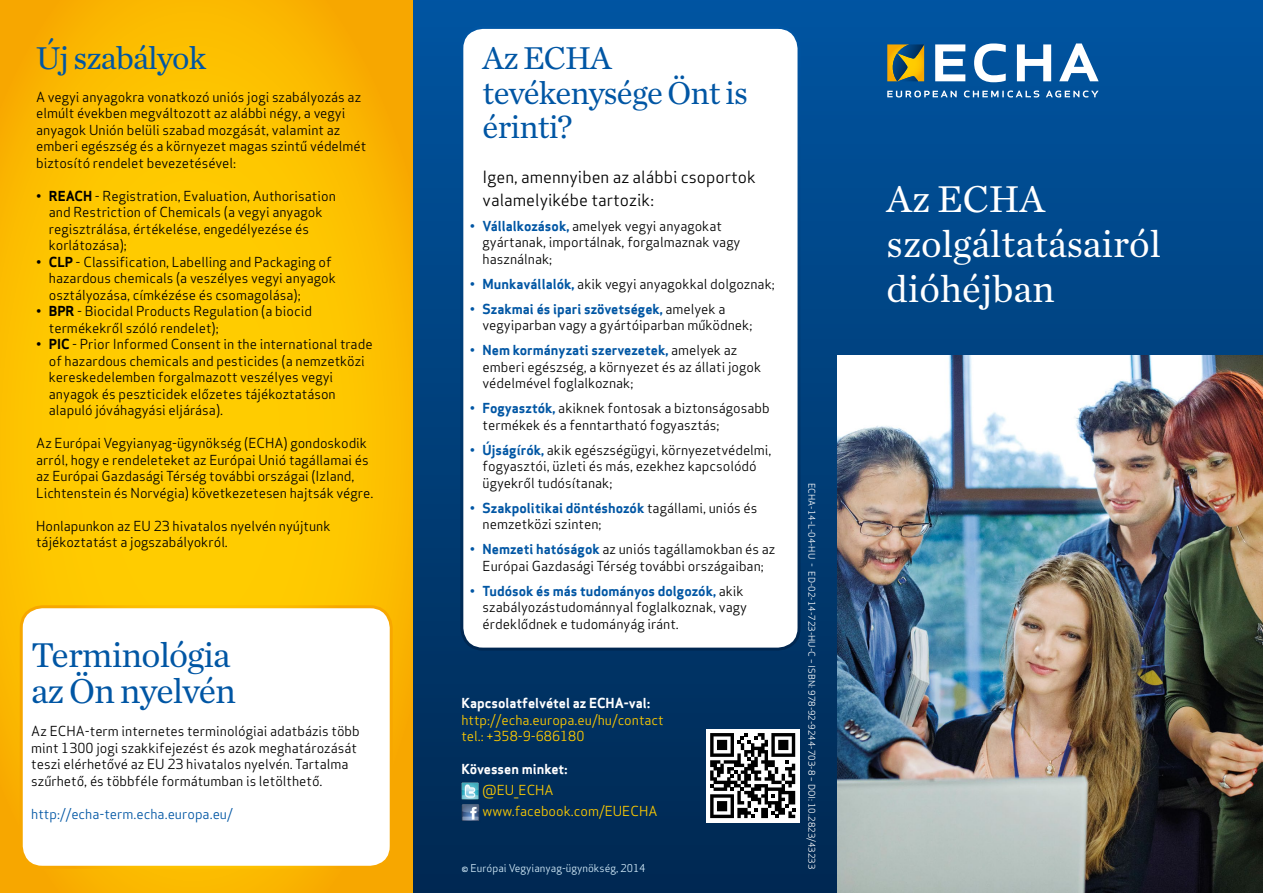
<style>
.page{position:relative;width:1263px;height:893px;background:#fff}
.page>*{position:absolute;margin:0;border:0;box-sizing:border-box;transform-origin:0 0}
.t1{font:39px/45px "Chronicle Text G1";color:#fff}
.t2{font:36px/36px "Chronicle Text G1";letter-spacing:-.025em;color:#0056a4}
.t3{font:33px/34.5px "Chronicle Text G1";letter-spacing:-.025em;color:#0056a4}
.t4{font:16.5px/22.5px "Apex Sans";color:#000}
.t5{font:13.5px/16.5px "Apex Sans";color:#000}
.t6{font:13.5px/16.5px "Apex Sans";color:#fc0}
.t7{font:700 13.5px "Apex Sans";color:#fff}
.t8{font:13.5px "Apex Sans";color:#0056a4}
.t9{font:10.5px "Apex Sans";color:#d6eefc}
.t10{font:9px "Apex Sans";letter-spacing:.01em;color:#fff}
.s1{font-weight:700}
.s2{font-weight:700;color:#0056a4}
.s3{font-size:10.5px;color:#d6eefc}
</style>
<div class="page">
<div style="left:0;top:0;width:1263px;height:893px;background:linear-gradient(to bottom,#0255a0,#042a4f)"></div>
<svg style="left:0;top:0;width:412px;height:893px;background:#fcc100"></svg>
<div style="left:462px;top:27px;width:337px;height:622px;background:#fff;border-radius:21px"></div>
<div style="left:460px;top:26px;width:340px;height:625px;border:3px solid #fff;border-radius:21px"></div>
<div style="left:21px;top:607px;width:370px;height:260px;background:#fff;border-radius:21px"></div>
<div style="left:20px;top:605px;width:373px;height:264px;border:3px solid #fff;border-radius:21px"></div>
<svg style="left:887px;top:91px;width:211px;height:6px"></svg>
<svg style="left:935px;top:43px;width:163px;height:39px"></svg>
<svg style="left:887px;top:44px;width:37px;height:37px"></svg>
<img style="left:838px;top:355px;width:425px;height:538px">
<img style="left:460px;top:803px;width:22px;height:20px">
<img style="left:459px;top:781px;width:22px;height:20px">
<div style="left:706px;top:729px;width:93px;height:93px;background:#fff"></div>
<svg style="left:710px;top:733px;width:85px;height:85px"></svg>
<h3 class="t3" style="left:36px;top:39px;width:172px">Új szabályok</h3>
<p class="t5" style="left:36px;top:87px;width:332px">A vegyi anyagokra vonatkozó uniós jogi szabályozás az elmúlt években megváltozott az alábbi négy, a vegyi anyagok Unión belüli szabad mozgását, valamint az emberi egészség és a környezet magas szintű védelmét biztosító rendelet bevezetésével:</p>
<p class="t5" style="left:49px;top:186px;width:288px;text-indent:-13px"><span class="s1">• REACH</span> - Registration, Evaluation, Authorisation and Restriction of Chemicals (a vegyi anyagok regisztrálása, értékelése, engedélyezése és korlátozása);</p>
<p class="t5" style="left:49px;top:252px;width:288px;text-indent:-13px"><span class="s1">• CLP</span> - Classification, Labelling and Packaging of hazardous chemicals (a veszélyes vegyi anyagok osztályozása, címkézése és csomagolása);</p>
<p class="t5" style="left:49px;top:302px;width:265px;text-indent:-13px"><span class="s1">• BPR</span> - Biocidal Products Regulation (a biocid termékekről szóló rendelet);</p>
<p class="t5" style="left:49px;top:335px;width:325px;text-indent:-13px"><span class="s1">• PIC</span> - Prior Informed Consent in the international trade of hazardous chemicals and pesticides (a nemzetközi kereskedelemben forgalmazott veszélyes vegyi anyagok és peszticidek előzetes tájékoztatáson alapuló jóváhagyási eljárása).</p>
<p class="t5" style="left:36px;top:434px;width:339px">Az Európai Vegyianyag-ügynökség (ECHA) gondoskodik arról, hogy e rendeleteket az Európai Unió tagállamai és az Európai Gazdasági Térség további országai (Izland, Lichtenstein és Norvégia) következetesen hajtsák végre.</p>
<p class="t5" style="left:36px;top:516px;width:296px">Honlapunkon az EU 23 hivatalos nyelvén nyújtunk tájékoztatást a jogszabályokról.</p>
<h2 class="t2" style="left:31px;top:635px;width:206px">Terminológia az Ön nyelvén</h2>
<p class="t5" style="left:31px;top:722px;width:330px">Az ECHA-term internetes terminológiai adatbázis több mint 1300 jogi szakkifejezést és azok meghatározását teszi elérhetővé az EU 23 hivatalos nyelvén. Tartalma szűrhető, és többféle formátumban is letölthető.</p>
<p class="t8" style="left:31px;top:803px;width:203px">http://echa-term.echa.europa.eu/</p>
<h3 class="t3" style="left:483px;top:39px;width:267px">Az ECHA tevékenysége Önt is érinti?</h3>
<p class="t4" style="left:483px;top:164px;width:275px">Igen, amennyiben az alábbi csoportok valamelyikébe tartozik:</p>
<p class="t5" style="left:483px;top:216px;width:259px;text-indent:-13px"><span class="s2">• Vállalkozások,</span> amelyek vegyi anyagokat gyártanak, importálnak, forgalmaznak vagy használnak;</p>
<p class="t5" style="left:470px;top:274px;width:306px"><span class="s2">• Munkavállalók,</span> akik vegyi anyagokkal dolgoznak;</p>
<p class="t5" style="left:483px;top:299px;width:271px;text-indent:-13px"><span class="s2">• Szakmai és ipari szövetségek,</span> amelyek a vegyiparban vagy a gyártóiparban működnek;</p>
<p class="t5" style="left:483px;top:341px;width:280px;text-indent:-13px"><span class="s2">• Nem kormányzati szervezetek,</span> amelyek az emberi egészség, a környezet és az állati jogok védelmével foglalkoznak;</p>
<p class="t5" style="left:483px;top:399px;width:289px;text-indent:-13px"><span class="s2">• Fogyasztók,</span> akiknek fontosak a biztonságosabb termékek és a fenntartható fogyasztás;</p>
<p class="t5" style="left:483px;top:440px;width:290px;text-indent:-13px"><span class="s2">• Újságírók,</span> akik egészségügyi, környezetvédelmi, fogyasztói, üzleti és más, ezekhez kapcsolódó ügyekről tudósítanak;</p>
<p class="t5" style="left:483px;top:498px;width:276px;text-indent:-13px"><span class="s2">• Szakpolitikai döntéshozók</span> tagállami, uniós és nemzetközi szinten;</p>
<p class="t5" style="left:470px;top:540px;width:307px;text-align:center"><span class="s2">• Nemzeti hatóságok</span> az uniós tagállamokban és az<br>Európai Gazdasági Térség további országaiban;</p>
<p class="t5" style="left:483px;top:581px;width:266px;text-indent:-13px"><span class="s2">• Tudósok és más tudományos dolgozók,</span> akik szabályozástudománnyal foglalkoznak, vagy érdeklődnek e tudományág iránt.</p>
<p class="t7" style="left:461px;top:694px;width:190px">Kapcsolatfelvétel az ECHA-val:</p>
<p class="t6" style="left:461px;top:710px;width:204px">http://echa.europa.eu/hu/contact tel.: +358-9-686180</p>
<p class="t7" style="left:461px;top:760px;width:107px">Kövessen minket:</p>
<p class="t6" style="left:483px;top:778px;width:176px;line-height:21px">@EU_ECHA www.facebook.com/EUECHA</p>
<p class="t9" style="left:461px;top:860px;width:186px">© Európai Vegyianyag-ügynökség, 2014</p>
<p class="t10" style="left:819px;top:483px;width:388px;rotate:90deg">ECHA-14-L-04-HU <span class="s3">-</span> ED-02-14-723-HU-C – ISBN: 978-92-9244-703-8 – DOI: 10.2823/43233</p>
<h1 class="t1" style="left:887px;top:174px;width:276px">Az ECHA szolgáltatásairól dióhéjban</h1>
</div>
